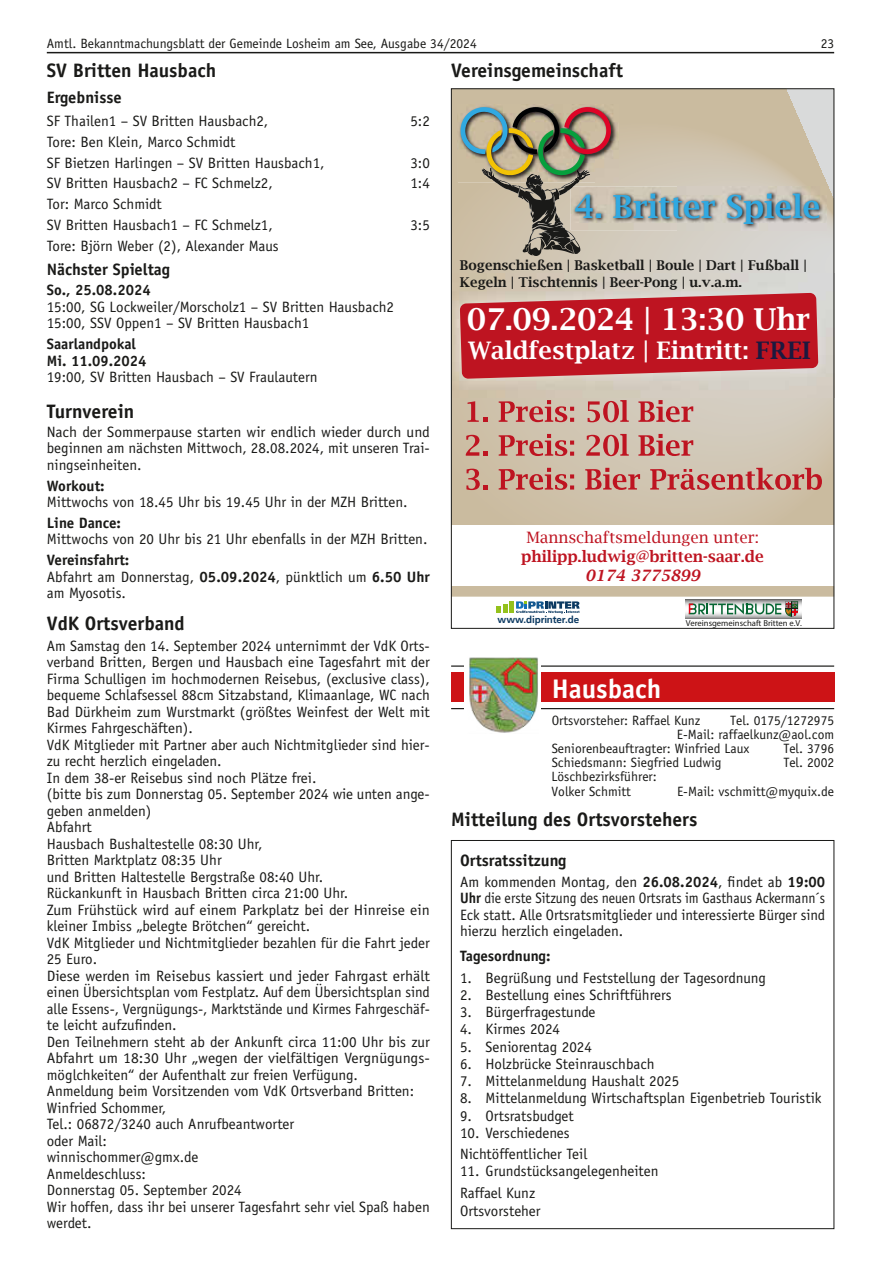
<style>
.page{position:relative;width:881px;height:1263px;background:#fff}
.page>*{position:absolute;margin:0;border:0;box-sizing:border-box;transform-origin:0 0}
.t1{font:600 31.8px "Lucida Bright";color:#31a9e1}
.t2{font:600 30.3px "Lucida Bright";color:#fff}
.t3{font:700 27px "Officina Sans LT";color:#fff}
.t4{font:600 24.3px "Lucida Bright";color:#fff}
.t5{font:700 19.5px "Officina Sans LT";color:#1a1a18}
.t6{font:700 16.5px "Officina Sans LT";color:#1a1a18}
.t7{font:600 15.75px "Lucida Bright";color:#be1421}
.t8{font:15.75px "Lucida Bright";color:#be1421}
.t9{font:italic 600 15.75px "Lucida Bright";color:#be1421}
.t10{font:15px/16.5px "Officina Sans LT";color:#1a1a18}
.t11{font:700 15px/16.5px "Officina Sans LT";color:#1a1a18}
.t12{font:13.5px/14.2px "Officina Sans";color:#1a1a18}
.t13{font:600 13.5px/16.2px "Lucida Bright";color:#1a1a18}
.t14{font:13.5px "Officina Sans LT";color:#1a1a18}
.t15{font:700 9.9px "Frutiger 65";letter-spacing:-.01em;color:#0c3a62}
.t16{font:8.7px "Myriad Pro";color:#1a1a18}
.s1{font-weight:700}
.s2{color:#1c193f}
</style>
<div class="page">
<hr style="left:47px;top:52px;width:786px;height:1px;background:#1a1a18">
<svg style="left:453px;top:398px;width:378px;height:221px;background:#d4c9b6"></svg>
<svg style="left:453px;top:91px;width:378px;height:183px;background:#cfc5b3"></svg>
<div style="left:451px;top:525px;width:382px;height:61px;background:#fff"></div>
<svg style="left:516px;top:601px;width:63px;height:12px"></svg>
<div style="left:509px;top:601px;width:5px;height:12px;background:#94c11c"></div>
<svg style="left:496px;top:604px;width:11px;height:9px"></svg>
<svg style="left:685px;top:599px;width:115px;height:20px"></svg>
<svg style="left:688px;top:601px;width:109px;height:15px"></svg>
<img style="left:610px;top:187px;width:216px;height:43px">
<svg style="left:459px;top:293px;width:359px;height:86px;background:#c12d37"></svg>
<svg style="left:467px;top:401px;width:20px;height:21px"></svg>
<svg style="left:498px;top:400px;width:76px;height:22px;background:#c9877e"></svg>
<svg style="left:587px;top:400px;width:41px;height:22px"></svg>
<svg style="left:638px;top:400px;width:55px;height:22px"></svg>
<svg style="left:465px;top:435px;width:22px;height:21px"></svg>
<svg style="left:498px;top:434px;width:76px;height:22px;background:#c8867c"></svg>
<svg style="left:586px;top:434px;width:42px;height:22px"></svg>
<svg style="left:638px;top:434px;width:55px;height:22px"></svg>
<svg style="left:466px;top:469px;width:21px;height:21px"></svg>
<svg style="left:498px;top:468px;width:76px;height:22px;background:#c88479"></svg>
<svg style="left:585px;top:468px;width:54px;height:22px"></svg>
<svg style="left:650px;top:468px;width:171px;height:22px;background:#c9837b"></svg>
<img style="left:458px;top:104px;width:137px;height:59px">
<img style="left:595px;top:104px;width:23px;height:78px">
<img style="left:458px;top:163px;width:2px;height:19px">
<svg style="left:460px;top:106px;width:150px;height:150px;background:#a29983"></svg>
<div style="left:451px;top:672px;width:382px;height:30px;background:#cd1316"></div>
<hr style="left:451px;top:708px;width:382px;height:1px;background:#1a1a18">
<hr style="left:451px;top:665px;width:382px;height:2px;background:#1a1a18">
<div style="left:464px;top:656px;width:76px;height:83px;background:#fff"></div>
<img style="left:469px;top:657px;width:69px;height:76px">
<div style="left:451px;top:840px;width:382px;height:389px;border:1px solid #1a1a18"></div>
<p class="t14" style="left:47px;top:35px;width:431px">Amtl. Bekanntmachungsblatt der Gemeinde Losheim am See, Ausgabe 34/2024</p>
<p class="t14" style="left:820px;top:35px;width:15px">23</p>
<h3 class="t5" style="left:451px;top:58px;width:173px">Vereinsgemeinschaft</h3>
<h3 class="t5" style="left:47px;top:58px;width:171px">SV Britten Hausbach</h3>
<p class="t6" style="left:47px;top:87px;width:76px">Ergebnisse</p>
<p class="t10" style="left:47px;top:113px;width:223px">SF Thailen1 – SV Britten Hausbach2,</p>
<p class="t10" style="left:410px;top:113px;width:21px">5:2</p>
<p class="t10" style="left:47px;top:131px;width:279px;line-height:20.7px">Tore: Ben Klein, Marco Schmidt<br>SF Bietzen Harlingen – SV Britten Hausbach1,</p>
<p class="t10" style="left:410px;top:154px;width:21px">3:0</p>
<p class="t10" style="left:47px;top:175px;width:227px">SV Britten Hausbach2 – FC Schmelz2,</p>
<p class="t10" style="left:410px;top:175px;width:21px">1:4</p>
<p class="t10" style="left:47px;top:194px;width:227px;line-height:20.7px">Tor: Marco Schmidt<br>SV Britten Hausbach1 – FC Schmelz1,</p>
<p class="t10" style="left:410px;top:216px;width:21px">3:5</p>
<p class="t10" style="left:47px;top:237px;width:233px">Tore: Björn Weber (2), Alexander Maus</p>
<p class="t6" style="left:47px;top:259px;width:125px">Nächster Spieltag</p>
<p class="t11" style="left:47px;top:282px;width:105px">So., 25.08.2024</p>
<p class="t10" style="left:47px;top:299px;width:348px">15:00, SG Lockweiler/Morscholz1 – SV Britten Hausbach2<br>15:00, SSV Oppen1 – SV Britten Hausbach1</p>
<p class="t11" style="left:47px;top:336px;width:101px">Saarlandpokal<br>Mi. 11.09.2024</p>
<p class="t10" style="left:47px;top:369px;width:272px">19:00, SV Britten Hausbach – SV Fraulautern</p>
<h3 class="t5" style="left:47px;top:399px;width:89px">Turnverein</h3>
<p class="t10" style="left:47px;top:424px;width:384px;text-align:justify">Nach der Sommerpause starten wir endlich wieder durch und beginnen am nächsten Mittwoch, 28.08.2024, mit unseren Trai&shy;ningseinheiten.</p>
<p class="t11" style="left:47px;top:477px;width:59px">Workout:</p>
<p class="t10" style="left:47px;top:494px;width:362px">Mittwochs von 18.45 Uhr bis 19.45 Uhr in der MZH Britten.</p>
<p class="t11" style="left:47px;top:514px;width:76px">Line Dance:</p>
<p class="t10" style="left:47px;top:531px;width:382px">Mittwochs von 20 Uhr bis 21 Uhr ebenfalls in der MZH Britten.</p>
<p class="t10" style="left:47px;top:552px;width:384px"><span class="s1">Vereinsfahrt:<br></span>Abfahrt am Donnerstag, <span class="s1">05.09.2024</span>, pünktlich um <span class="s1">6.50 Uhr </span>am Myosotis.</p>
<h3 class="t5" style="left:47px;top:611px;width:139px">VdK Ortsverband</h3>
<p class="t10" style="left:47px;top:638px;width:384px">Am Samstag den 14. September 2024 unternimmt der VdK Orts&shy;verband Britten, Bergen und Hausbach eine Tagesfahrt mit der Firma Schulligen im hochmodernen Reisebus, (exclusive class), bequeme Schlafsessel 88cm Sitzabstand, Klimaanlage, WC nach Bad Dürkheim zum Wurstmarkt (größtes Weinfest der Welt mit Kirmes Fahrgeschäften).<br>VdK Mitglieder mit Partner aber auch Nichtmitglieder sind hier&shy;zu recht herzlich eingeladen.<br>In dem 38-er Reisebus sind noch Plätze frei.<br>(bitte bis zum Donnerstag 05. September 2024 wie unten ange&shy;geben anmelden)<br>Abfahrt<br>Hausbach Bushaltestelle 08:30 Uhr,<br>Britten Marktplatz 08:35 Uhr<br>und Britten Haltestelle Bergstraße 08:40 Uhr.<br>Rückankunft in Hausbach Britten circa 21:00 Uhr.<br>Zum Frühstück wird auf einem Parkplatz bei der Hinreise ein kleiner Imbiss „belegte Brötchen“ gereicht.<br>VdK Mitglieder und Nichtmitglieder bezahlen für die Fahrt jeder 25 Euro.<br>Diese werden im Reisebus kassiert und jeder Fahrgast erhält einen Übersichtsplan vom Festplatz. Auf dem Übersichtsplan sind alle Essens-, Vergnügungs-, Marktstände und Kirmes Fahrgeschäf&shy;te leicht aufzufinden.<br>Den Teilnehmern steht ab der Ankunft circa 11:00 Uhr bis zur Abfahrt um 18:30 Uhr „wegen der vielfältigen Vergnügungs&shy;möglchkeiten“ der Aufenthalt zur freien Verfügung.<br>Anmeldung beim Vorsitzenden vom VdK Ortsverband Britten:<br>Winfried Schommer,<br>Tel.: 06872/3240 auch Anrufbeantworter<br>oder Mail:<br>winnischommer@gmx.de<br>Anmeldeschluss:<br>Donnerstag 05. September 2024<br>Wir hoffen, dass ihr bei unserer Tagesfahrt sehr viel Spaß haben werdet.</p>
<h1 class="t1" style="left:574px;top:188px;width:248px">4. Britter Spiele</h1>
<p class="t13" style="left:460px;top:257px;width:348px">Bogenschießen | Basketball | Boule | Dart | Fußball |<br>Kegeln | Tischtennis | Beer-Pong | u.v.a.m.</p>
<h2 class="t2" style="left:467px;top:302px;width:344px">07.09.2024 | 13:30 Uhr</h2>
<h3 class="t4" style="left:468px;top:336px;width:344px">Waldfestplatz | Eintritt: <span class="s2">FREI</span></h3>
<p class="t8" style="left:526px;top:529px;width:234px">Mannschaftsmeldungen unter:</p>
<p class="t7" style="left:521px;top:547px;width:244px">philipp.ludwig@britten-saar.de</p>
<p class="t9" style="left:585px;top:566px;width:116px">0174 3775899</p>
<p class="t15" style="left:497px;top:614px;width:83px">www.diprinter.de</p>
<p class="t16" style="left:685px;top:618px;width:117px">Vereinsgemeinschaft Britten e.V.</p>
<h3 class="t3" style="left:551px;top:672px;width:111px">Hausbach</h3>
<p class="t12" style="left:551px;top:713px;width:150px">Ortsvorsteher: Raffael Kunz</p>
<p class="t12" style="left:729px;top:713px;width:105px">Tel. 0175/1272975</p>
<p class="t12" style="left:676px;top:727px;width:159px">E-Mail: raffaelkunz@aol.com</p>
<p class="t12" style="left:551px;top:741px;width:199px">Seniorenbeauftragter: Winfried Laux</p>
<p class="t12" style="left:783px;top:741px;width:52px">Tel. 3796</p>
<p class="t12" style="left:551px;top:755px;width:171px">Schiedsmann: Siegfried Ludwig</p>
<p class="t12" style="left:783px;top:755px;width:52px">Tel. 2002</p>
<p class="t12" style="left:551px;top:770px;width:107px">Löschbezirksführer:<br>Volker Schmitt</p>
<p class="t12" style="left:676px;top:784px;width:158px">E-Mail: vschmitt@myquix.de</p>
<h3 class="t5" style="left:451px;top:807px;width:247px">Mitteilung des Ortsvorstehers</h3>
<p class="t6" style="left:460px;top:850px;width:108px">Ortsratssitzung</p>
<p class="t10" style="left:460px;top:873px;width:366px;text-align:justify">Am kommenden Montag, den <span class="s1">26.08.2024</span>, findet ab <span class="s1">19:00<br>Uhr</span> die erste Sitzung des neuen Ortsrats im Gasthaus Ackermann´s Eck statt. Alle Ortsratsmitglieder und interessierte Bürger sind hierzu herzlich eingeladen.</p>
<p class="t11" style="left:460px;top:948px;width:92px">Tagesordnung:</p>
<p class="t10" style="left:460px;top:969px;width:307px">1. Begrüßung und Feststellung der Tagesordnung</p>
<p class="t10" style="left:460px;top:987px;width:213px">2. Bestellung eines Schriftführers</p>
<p class="t10" style="left:460px;top:1004px;width:137px">3. Bürgerfragestunde</p>
<p class="t10" style="left:460px;top:1021px;width:101px">4. Kirmes 2024</p>
<p class="t10" style="left:460px;top:1038px;width:133px">5. Seniorentag 2024</p>
<p class="t10" style="left:460px;top:1056px;width:196px">6. Holzbrücke Steinrauschbach</p>
<p class="t10" style="left:460px;top:1073px;width:220px">7. Mittelanmeldung Haushalt 2025</p>
<p class="t10" style="left:460px;top:1090px;width:363px">8. Mittelanmeldung Wirtschaftsplan Eigenbetrieb Touristik</p>
<p class="t10" style="left:460px;top:1107px;width:115px">9. Ortsratsbudget</p>
<p class="t10" style="left:460px;top:1122px;width:129px;line-height:20.7px">10. Verschiedenes<br>Nichtöffentlicher Teil</p>
<p class="t10" style="left:460px;top:1160px;width:200px;line-height:22.2px">11. Grundstücksangelegenheiten<br>Raffael Kunz</p>
<p class="t10" style="left:460px;top:1203px;width:82px">Ortsvorsteher</p>
</div>
